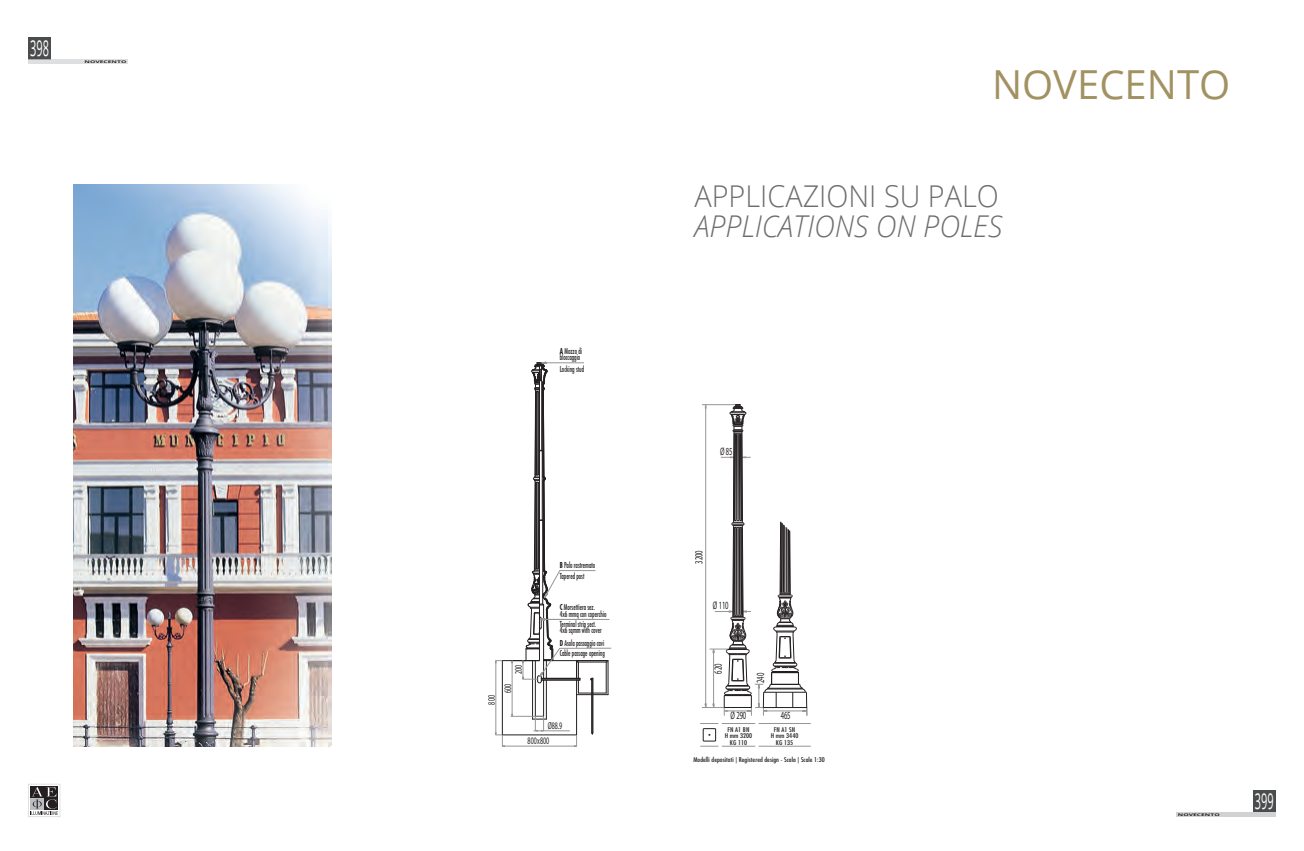
<style>
.page{position:relative;width:1304px;height:851px;background:#fff}
.page>*{position:absolute;margin:0;border:0;box-sizing:border-box;transform-origin:0 0}
.t1{font:40px "Open Sans";color:#a29161}
.t2{font:italic 300 30px "Open Sans";color:#6c6d70;scale:.96 1}
.t3{font:300 30px "Open Sans";color:#6c6d70;scale:.96 1}
.t4{font:22px "Open Sans";letter-spacing:.01em;color:#fff;scale:.5 1}
.t5{font:11px "Myriad";color:#231f20;scale:.6 1}
.t6{font:10.8px "Myriad";color:#231f20;scale:.6 1}
.t7{font:10px/14.9px "Myriad";color:#231f20;scale:.6 1}
.TESTO_PRINCIPALE{font:condensed 8px "Futura Std";color:#231f20;scale:.8 1}
.TESTO_PRINCIPALE-2{font:condensed 6.4px "Futura Std";letter-spacing:.01em;color:#231f20;scale:1.14 1}
.TESTO_PRINCIPALE-3{font:700 3.6px "Open Sans";color:#231f20;scale:1.88 1}
.s1{font-weight:700}
</style>
<div class="page">
<div style="left:1253px;top:789px;width:23px;height:23px;background:#4b4c4d"></div>
<div style="left:28px;top:37px;width:23px;height:23px;background:#4b4c4d"></div>
<hr style="left:1176px;top:812px;width:100px;height:4px;background:#d1d2d4">
<hr style="left:28px;top:60px;width:100px;height:4px;background:#dedfe0">
<svg style="left:28px;top:784px;width:32px;height:32px"></svg>
<img style="left:74px;top:184px;width:258px;height:562px">
<svg style="left:702px;top:404px;width:106px;height:311px"></svg>
<svg style="left:700px;top:723px;width:19px;height:1px"></svg>
<hr style="left:722px;top:723px;width:33px;height:1px;background:#939598">
<hr style="left:758px;top:723px;width:53px;height:1px;background:#939598">
<hr style="left:722px;top:745px;width:33px;height:1px;background:#939598">
<hr style="left:758px;top:745px;width:53px;height:1px;background:#939598">
<hr style="left:719px;top:708px;width:3px;height:15px;background:#fff">
<hr style="left:755px;top:708px;width:3px;height:15px;background:#fff">
<svg style="left:700px;top:745px;width:22px;height:2px"></svg>
<div style="left:703px;top:728px;width:13px;height:13px;border:1px solid #231f20"></div>
<hr style="left:591px;top:678px;width:1px;height:54px;background:#231f20">
<hr style="left:592px;top:678px;width:1px;height:55px;background:#231f20">
<hr style="left:593px;top:678px;width:1px;height:54px;background:#231f20">
<hr style="left:502px;top:660px;width:37px;height:1px;background:#231f20">
<hr style="left:502px;top:734px;width:75px;height:1px;background:#231f20">
<hr style="left:502px;top:660px;width:1px;height:74px;background:#231f20">
<hr style="left:535px;top:660px;width:1px;height:56px;background:#231f20">
<hr style="left:576px;top:680px;width:1px;height:54px;background:#231f20">
<hr style="left:543px;top:680px;width:1px;height:36px;background:#231f20">
<hr style="left:532px;top:660px;width:1px;height:59px;background:#231f20">
<hr style="left:546px;top:680px;width:1px;height:39px;background:#231f20">
<hr style="left:512px;top:662px;width:1px;height:52px;background:#939598">
<hr style="left:511px;top:716px;width:32px;height:1px;background:#939598">
<hr style="left:496px;top:662px;width:1px;height:70px;background:#939598">
<svg style="left:495px;top:660px;width:7px;height:3px"></svg>
<hr style="left:504px;top:745px;width:70px;height:1px;background:#939598">
<svg style="left:495px;top:732px;width:10px;height:14px"></svg>
<svg style="left:533px;top:716px;width:45px;height:30px"></svg>
<svg style="left:511px;top:362px;width:101px;height:333px"></svg>
<h3 class="t4" style="left:30px;top:33px;width:40px">398</h3>
<p class="TESTO_PRINCIPALE-3" style="left:85px;top:59px;width:24px">NOVECENTO</p>
<p class="TESTO_PRINCIPALE" style="left:560px;top:346px;width:29px"><span class="s1">A</span> Mozzo di</p>
<p class="TESTO_PRINCIPALE" style="left:560px;top:352px;width:27px">bloccaggio</p>
<p class="TESTO_PRINCIPALE" style="left:560px;top:364px;width:32px">Locking stud</p>
<p class="t7" style="left:484px;top:704px;width:17px;rotate:-90deg">800</p>
<p class="t7" style="left:512px;top:674px;width:17px;rotate:-90deg">200</p>
<p class="t7" style="left:501px;top:693px;width:17px;rotate:-90deg">600</p>
<p class="TESTO_PRINCIPALE" style="left:560px;top:559px;width:46px"><span class="s1">B</span> Palo rastremato</p>
<p class="TESTO_PRINCIPALE" style="left:560px;top:571px;width:32px">Tapered post</p>
<p class="TESTO_PRINCIPALE" style="left:560px;top:602px;width:46px"><span class="s1">C</span> Morsettiera sez.</p>
<p class="TESTO_PRINCIPALE" style="left:560px;top:609px;width:60px">4x6 mmq con coperchio</p>
<p class="TESTO_PRINCIPALE" style="left:560px;top:619px;width:47px">Terminal strip sect.</p>
<p class="TESTO_PRINCIPALE" style="left:560px;top:625px;width:54px">4x6 sqmm with cover</p>
<p class="TESTO_PRINCIPALE" style="left:560px;top:638px;width:57px"><span class="s1">D</span> Asola passaggio cavi</p>
<p class="TESTO_PRINCIPALE" style="left:560px;top:648px;width:58px">Cable passage opening</p>
<p class="t7" style="left:528px;top:718px;width:59px;text-indent:20px">Ø88.9<br>800x800</p>
<p class="t1" style="left:992px;top:57px;width:240px">NOVECENTO</p>
<p class="t3" style="left:694px;top:176px;width:319px">APPLICAZIONI SU PALO</p>
<p class="t2" style="left:694px;top:206px;width:322px">APPLICATIONS ON POLES</p>
<h3 class="t6" style="left:720px;top:446px;width:22px">Ø85</h3>
<h3 class="t5" style="left:693px;top:563px;width:24px;rotate:-90deg">3200</h3>
<h3 class="t5" style="left:713px;top:600px;width:28px">Ø 110</h3>
<h3 class="t5" style="left:713px;top:673px;width:18px;rotate:-90deg">620</h3>
<h3 class="t5" style="left:755px;top:683px;width:18px;rotate:-90deg">240</h3>
<h3 class="t5" style="left:731px;top:710px;width:28px">Ø 290</h3>
<p class="TESTO_PRINCIPALE-2" style="left:728px;top:725px;width:21px">FN A1 BN</p>
<p class="TESTO_PRINCIPALE-2" style="left:725px;top:731px;width:26px">H mm 3200</p>
<p class="TESTO_PRINCIPALE-2" style="left:730px;top:738px;width:17px">KG 110</p>
<h3 class="t5" style="left:781px;top:710px;width:18px">465</h3>
<p class="TESTO_PRINCIPALE-2" style="left:774px;top:725px;width:20px">FN A1 SN</p>
<p class="TESTO_PRINCIPALE-2" style="left:771px;top:731px;width:26px">H mm 3440</p>
<p class="TESTO_PRINCIPALE-2" style="left:776px;top:738px;width:17px">KG 135</p>
<p class="TESTO_PRINCIPALE-2" style="left:693px;top:755px;width:117px">Modelli depositati | Registered design - Scala | Scale 1:30</p>
<p class="TESTO_PRINCIPALE-3" style="left:1178px;top:812px;width:24px">NOVECENTO</p>
<h3 class="t4" style="left:1255px;top:785px;width:40px">399</h3>
</div>
